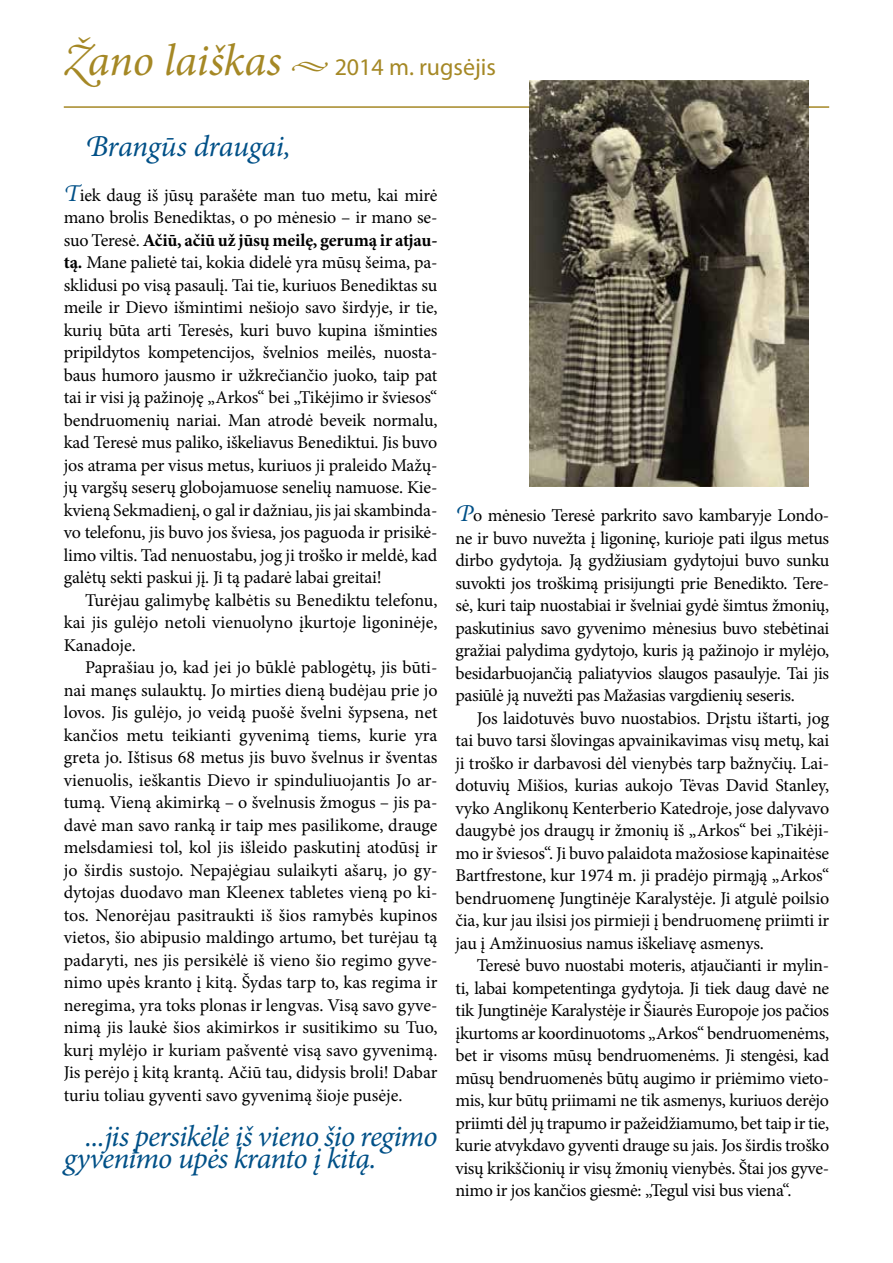
<style>
.page{position:relative;width:893px;height:1263px;background:#fff}
.page>*{position:absolute;margin:0;border:0;box-sizing:border-box;transform-origin:0 0}
.t1{font:italic 30px/22.5px "Minion Pro";letter-spacing:-.025em;color:#005087}
.t2{font:24px "Myriad Pro";color:#a58825}
.t3{font:18px/22.5px "Minion Pro";letter-spacing:-.01em;color:#000;text-align:justify}
.s1{font-family:"Adobe Garamond Pro";font-style:italic;font-size:45px}
.s2{font-family:"Minion Pro";font-style:italic;font-size:45px}
.s3{font-family:"Minion Pro";font-style:italic}
.s4{font-style:italic;font-size:24px;color:#005087}
.s5{font-weight:700}
</style>
<div class="page">
<hr style="left:64px;top:106px;width:765px;height:2px;background:#a58825">
<img style="left:529px;top:81px;width:279px;height:406px">
<h2 class="t2" style="left:64px;top:52px;width:434px"><span class="s1">Ž</span><span class="s2">ano laiškas</span> <span class="s3">•</span> 2014 m. rugsėjis</h2>
<h1 class="t1" style="left:85px;top:135px;width:207px">Brangūs draugai,</h1>
<p class="t3" style="left:64px;top:184px;width:375px"><span class="s4">T</span>iek daug iš jūsų parašėte man tuo metu, kai mirė mano brolis Benediktas, o po mėnesio – ir mano se&shy;suo Teresė. <span class="s5">Ačiū, ačiū už jūsų meilę, gerumą ir atjau&shy;tą.</span> Mane palietė tai, kokia didelė yra mūsų šeima, pa&shy;sklidusi po visą pasaulį. Tai tie, kuriuos Benediktas su meile ir Dievo išmintimi nešiojo savo širdyje, ir tie, kurių būta arti Teresės, kuri buvo kupina išminties pripildytos kompetencijos, švelnios meilės, nuosta&shy;baus humoro jausmo ir užkrečiančio juoko, taip pat tai ir visi ją pažinoję „Arkos“ bei „Tikėjimo ir šviesos“ bendruomenių nariai. Man atrodė beveik normalu, kad Teresė mus paliko, iškeliavus Benediktui. Jis buvo jos atrama per visus metus, kuriuos ji praleido Mažų&shy;jų vargšų seserų globojamuose senelių namuose. Kie&shy;kvieną Sekmadienį, o gal ir dažniau, jis jai skambinda&shy;vo telefonu, jis buvo jos šviesa, jos paguoda ir prisikė&shy;limo viltis. Tad nenuostabu, jog ji troško ir meldė, kad galėtų sekti paskui jį. Ji tą padarė labai greitai!</p>
<p class="t3" style="left:64px;top:589px;width:375px;text-indent:21px">Turėjau galimybę kalbėtis su Benediktu telefonu, kai jis gulėjo netoli vienuolyno įkurtoje ligoninėje, Kanadoje.</p>
<p class="t3" style="left:64px;top:656px;width:375px;text-indent:21px">Paprašiau jo, kad jei jo būklė pablogėtų, jis būti&shy;nai manęs sulauktų. Jo mirties dieną budėjau prie jo lovos. Jis gulėjo, jo veidą puošė švelni šypsena, net kančios metu teikianti gyvenimą tiems, kurie yra greta jo. Ištisus 68 metus jis buvo švelnus ir šventas vienuolis, ieškantis Dievo ir spinduliuojantis Jo ar&shy;tumą. Vieną akimirką – o švelnusis žmogus – jis pa&shy;davė man savo ranką ir taip mes pasilikome, drauge melsdamiesi tol, kol jis išleido paskutinį atodūsį ir jo širdis sustojo. Nepajėgiau sulaikyti ašarų, jo gy&shy;dytojas duodavo man Kleenex tabletes vieną po ki&shy;tos. Nenorėjau pasitraukti iš šios ramybės kupinos vietos, šio abipusio maldingo artumo, bet turėjau tą padaryti, nes jis persikėlė iš vieno šio regimo gyve&shy;nimo upės kranto į kitą. Šydas tarp to, kas regima ir neregima, yra toks plonas ir lengvas. Visą savo gyve&shy;nimą jis laukė šios akimirkos ir susitikimo su Tuo, kurį mylėjo ir kuriam pašventė visą savo gyvenimą.<br>Jis perėjo į kitą krantą. Ačiū tau, didysis broli! Dabar turiu toliau gyventi savo gyvenimą šioje pusėje.</p>
<h1 class="t1" style="left:64px;top:1125px;width:375px;text-indent:21px">...jis persikėlė iš vieno šio regimo gyvenimo upės kranto į kitą.</h1>
<p class="t3" style="left:455px;top:504px;width:375px"><span class="s4">P</span>o mėnesio Teresė parkrito savo kambaryje Londo&shy;ne ir buvo nuvežta į ligoninę, kurioje pati ilgus metus dirbo gydytoja. Ją gydžiusiam gydytojui buvo sunku suvokti jos troškimą prisijungti prie Benedikto. Tere&shy;sė, kuri taip nuostabiai ir švelniai gydė šimtus žmonių, paskutinius savo gyvenimo mėnesius buvo stebėtinai gražiai palydima gydytojo, kuris ją pažinojo ir mylėjo, besidarbuojančią paliatyvios slaugos pasaulyje. Tai jis pasiūlė ją nuvežti pas Mažasias vargdienių seseris.</p>
<p class="t3" style="left:455px;top:707px;width:375px;text-indent:21px">Jos laidotuvės buvo nuostabios. Drįstu ištarti, jog tai buvo tarsi šlovingas apvainikavimas visų metų, kai ji troško ir darbavosi dėl vienybės tarp bažnyčių. Lai&shy;dotuvių Mišios, kurias aukojo Tėvas David Stanley, vyko Anglikonų Kenterberio Katedroje, jose dalyvavo daugybė jos draugų ir žmonių iš „Arkos“ bei „Tikėji&shy;mo ir šviesos“. Ji buvo palaidota mažosiose kapinaitėse Bartfrestone, kur 1974 m. ji pradėjo pirmąją „Arkos“ bendruomenę Jungtinėje Karalystėje. Ji atgulė poilsio čia, kur jau ilsisi jos pirmieji į bendruomenę priimti ir jau į Amžinuosius namus iškeliavę asmenys.</p>
<p class="t3" style="left:455px;top:954px;width:375px;text-indent:21px">Teresė buvo nuostabi moteris, atjaučianti ir mylin&shy;ti, labai kompetentinga gydytoja. Ji tiek daug davė ne tik Jungtinėje Karalystėje ir Šiaurės Europoje jos pačios įkurtoms ar koordinuotoms „Arkos“ bendruomenėms, bet ir visoms mūsų bendruomenėms. Ji stengėsi, kad mūsų bendruomenės būtų augimo ir priėmimo vieto&shy;mis, kur būtų priimami ne tik asmenys, kuriuos derėjo priimti dėl jų trapumo ir pažeidžiamumo, bet taip ir tie, kurie atvykdavo gyventi drauge su jais. Jos širdis troško visų krikščionių ir visų žmonių vienybės. Štai jos gyve&shy;nimo ir jos kančios giesmė: „Tegul visi bus viena“.</p>
</div>
